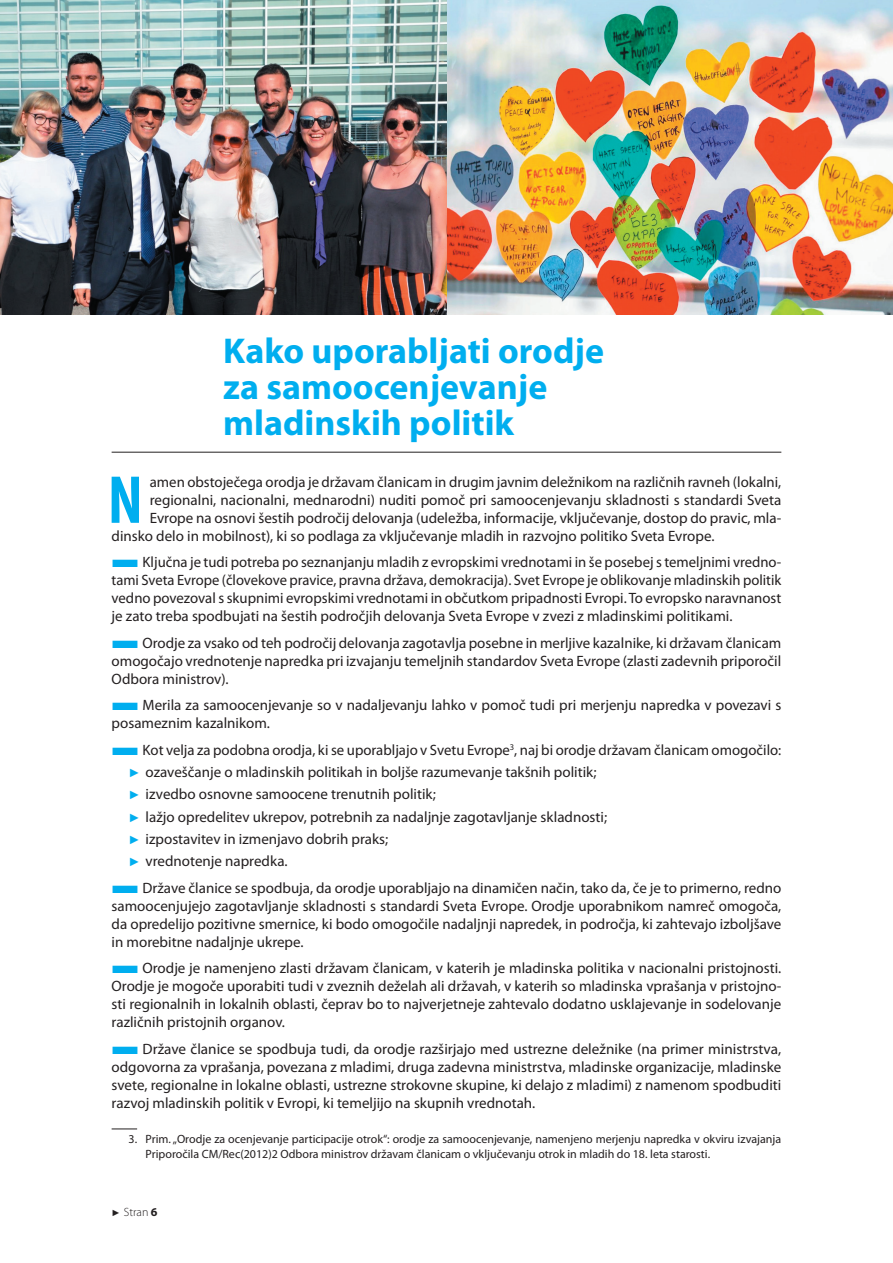
<style>
.page{position:relative;width:893px;height:1263px;background:#fff}
.page>*{position:absolute;margin:0;border:0;box-sizing:border-box;transform-origin:0 0}
.t1{font:700 condensed 68.4px "Myriad Pro";color:#00aeef}
.t2{font:700 36px/36px "Myriad Pro";color:#00aeef}
.t3{font:15px/18px "Myriad Pro";color:#231f20;text-align:justify}
.t4{font:12px/14.4px "Myriad Pro";color:#231f20}
.t5{font:300 12px "Myriad Pro";color:#231f20}
.s1{color:#00aeef}
.s2{font-family:"Arial";font-size:12px;color:#00aeef}
.s3{font-family:"Arial";font-weight:400;font-size:9px}
.s4{font-weight:700}
</style>
<div class="page">
<hr style="left:112px;top:452px;width:669px;height:1px;background:#231f20">
<svg style="left:112px;top:1128px;width:25px;height:1px"></svg>
<img style="left:0;top:0;width:893px;height:315px">
<h2 class="t2" style="left:223px;top:331px;width:382px">Kako uporabljati orodje za samoocenjevanje mladinskih politik</h2>
<h1 class="t1" style="left:108px;top:457px;width:37px">N</h1>
<p class="t3" style="left:150px;top:472px;width:633px">amen obstoječega orodja je državam članicam in drugim javnim deležnikom na različnih ravneh (lokalni,</p>
<p class="t3" style="left:150px;top:490px;width:633px">regionalni, nacionalni, mednarodni) nuditi pomoč pri samoocenjevanju skladnosti s standardi Sveta</p>
<p class="t3" style="left:150px;top:508px;width:633px">Evrope na osnovi šestih področij delovanja (udeležba, informacije, vključevanje, dostop do pravic, mla-</p>
<p class="t3" style="left:112px;top:526px;width:604px">dinsko delo in mobilnost), ki so podlaga za vključevanje mladih in razvojno politiko Sveta Evrope.</p>
<p class="t3" style="left:112px;top:553px;width:671px"><span class="s1">■</span>Ključna je tudi potreba po seznanjanju mladih z evropskimi vrednotami in še posebej s temeljnimi vredno&shy;tami Sveta Evrope (človekove pravice, pravna država, demokracija). Svet Evrope je oblikovanje mladinskih politik vedno povezoval s skupnimi evropskimi vrednotami in občutkom pripadnosti Evropi. To evropsko naravnanost je zato treba spodbujati na šestih področjih delovanja Sveta Evrope v zvezi z mladinskimi politikami.</p>
<p class="t3" style="left:112px;top:633px;width:671px"><span class="s1">■</span>Orodje za vsako od teh področij delovanja zagotavlja posebne in merljive kazalnike, ki državam članicam omogočajo vrednotenje napredka pri izvajanju temeljnih standardov Sveta Evrope (zlasti zadevnih priporočil Odbora ministrov).</p>
<p class="t3" style="left:112px;top:696px;width:671px"><span class="s1">■</span>Merila za samoocenjevanje so v nadaljevanju lahko v pomoč tudi pri merjenju napredka v povezavi s posameznim kazalnikom.</p>
<p class="t3" style="left:129px;top:738px;width:654px;line-height:22.2px;text-align:left;text-indent:-17px"><span class="s1">■</span>Kot velja za podobna orodja, ki se uporabljajo v Svetu Evrope<sup>3</sup>, naj bi orodje državam članicam omogočilo: <span class="s2">►</span> ozaveščanje o mladinskih politikah in boljše razumevanje takšnih politik;<br><span class="s2">►</span> izvedbo osnovne samoocene trenutnih politik;<br><span class="s2">►</span> lažjo opredelitev ukrepov, potrebnih za nadaljnje zagotavljanje skladnosti;<br><span class="s2">►</span> izpostavitev in izmenjavo dobrih praks;<br><span class="s2">►</span> vrednotenje napredka.</p>
<p class="t3" style="left:112px;top:878px;width:671px"><span class="s1">■</span>Države članice se spodbuja, da orodje uporabljajo na dinamičen način, tako da, če je to primerno, redno samoocenjujejo zagotavljanje skladnosti s standardi Sveta Evrope. Orodje uporabnikom namreč omogoča, da opredelijo pozitivne smernice, ki bodo omogočile nadaljnji napredek, in področja, ki zahtevajo izboljšave in morebitne nadaljnje ukrepe.</p>
<p class="t3" style="left:112px;top:959px;width:671px"><span class="s1">■</span>Orodje je namenjeno zlasti državam članicam, v katerih je mladinska politika v nacionalni pristojnosti.<br>Orodje je mogoče uporabiti tudi v zveznih deželah ali državah, v katerih so mladinska vprašanja v pristojno&shy;sti regionalnih in lokalnih oblasti, čeprav bo to najverjetneje zahtevalo dodatno usklajevanje in sodelovanje različnih pristojnih organov.</p>
<p class="t3" style="left:112px;top:1039px;width:671px"><span class="s1">■</span>Države članice se spodbuja tudi, da orodje razširjajo med ustrezne deležnike (na primer ministrstva, odgovorna za vprašanja, povezana z mladimi, druga zadevna ministrstva, mladinske organizacije, mladinske svete, regionalne in lokalne oblasti, ustrezne strokovne skupine, ki delajo z mladimi) z namenom spodbuditi razvoj mladinskih politik v Evropi, ki temeljijo na skupnih vrednotah.</p>
<p class="t4" style="left:146px;top:1132px;width:637px;text-indent:-17px">3. Prim. „Orodje za ocenjevanje participacije otrok“: orodje za samoocenjevanje, namenjeno merjenju napredka v okviru izvajanja<br>Priporočila CM/Rec(2012)2 Odbora ministrov državam članicam o vključevanju otrok in mladih do 18. leta starosti.</p>
<p class="t5" style="left:112px;top:1205px;width:47px"><span class="s3">►</span> Stran <span class="s4">6</span></p>
</div>
